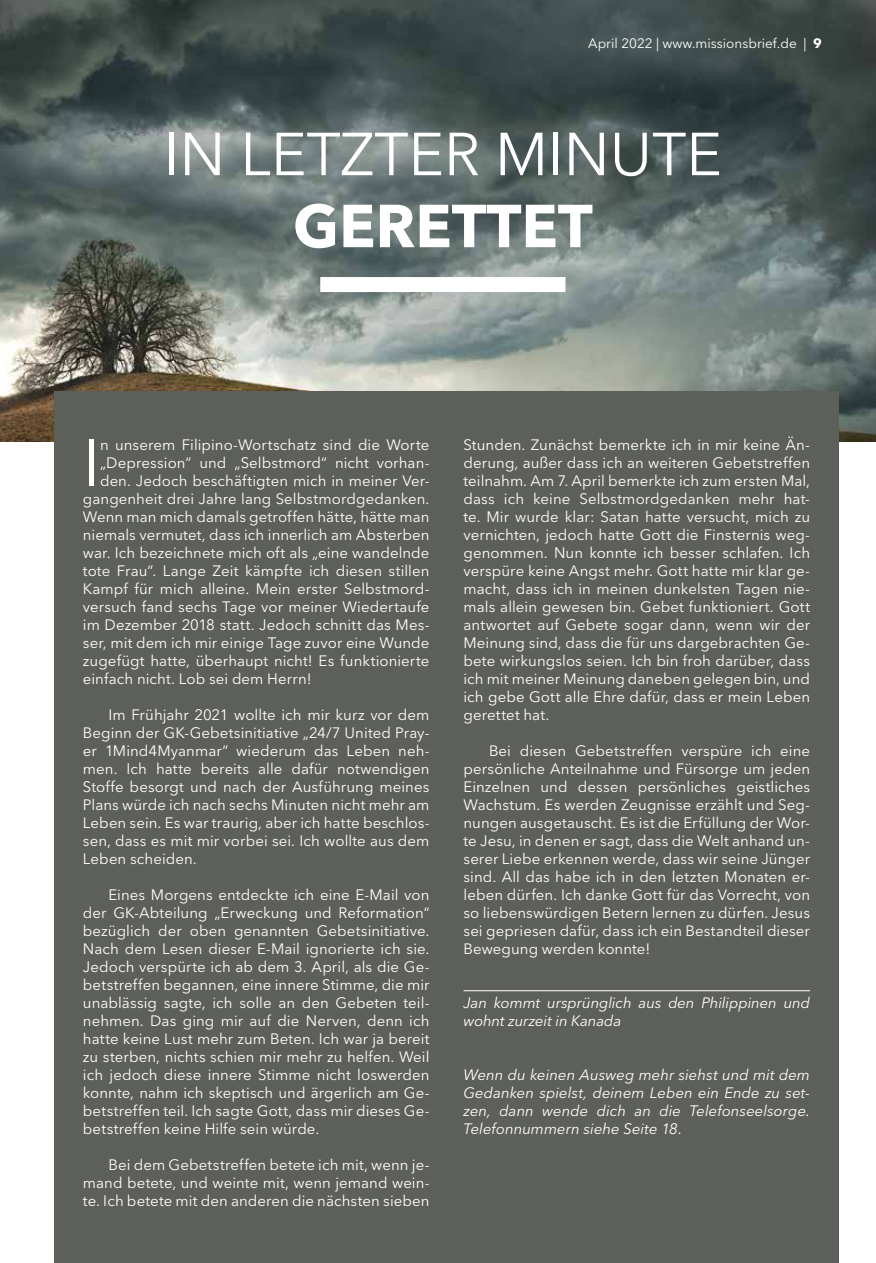
<style>
.page{position:relative;width:876px;height:1263px;background:#fff}
.page>*{position:absolute;margin:0;border:0;box-sizing:border-box;transform-origin:0 0}
.t1{font:65.85px "Avenir Next LT Pro";color:#fff}
.t2{font:60px "Avenir Next LT Pro";color:#fff}
.t3{font:700 60px "Avenir Next LT Pro";color:#fff}
.t4{font:15px/18px "Avenir Next LT Pro";letter-spacing:.005em;color:#fff;text-align:justify}
.t5{font:italic 15px/18px "Avenir Next LT Pro";letter-spacing:-.005em;color:#fff}
.t6{font:13.5px "Avenir Next LT Pro";color:#fff}
.s1{font-weight:700}
</style>
<div class="page">
<img style="left:0;top:0;width:876px;height:441px">
<div style="left:54px;top:391px;width:785px;height:872px;background:#5d5f5b"></div>
<hr style="left:463px;top:990px;width:347px;height:1px;background:#fff">
<div style="left:320px;top:277px;width:245px;height:15px;background:#fff"></div>
<p class="t6" style="left:588px;top:35px;width:235px">April 2022 | www.missionsbrief.de | <span class="s1">9</span></p>
<h2 class="t2" style="left:164px;top:118px;width:559px">IN LETZTER MINUTE</h2>
<h2 class="t3" style="left:293px;top:189px;width:301px">GERETTET</h2>
<h1 class="t1" style="left:83px;top:424px;width:19px">I</h1>
<p class="t4" style="left:100px;top:436px;width:331px">n unserem Filipino-Wortschatz sind die Worte</p>
<p class="t4" style="left:100px;top:454px;width:331px">„Depression“ und „Selbstmord“ nicht vorhan-</p>
<p class="t4" style="left:100px;top:472px;width:331px">den. Jedoch beschäftigten mich in meiner Ver-</p>
<p class="t4" style="left:83px;top:490px;width:348px">gangenheit drei Jahre lang Selbstmordgedanken.</p>
<p class="t4" style="left:83px;top:508px;width:348px">Wenn man mich damals getroffen hätte, hätte man</p>
<p class="t4" style="left:83px;top:526px;width:348px">niemals vermutet, dass ich innerlich am Absterben</p>
<p class="t4" style="left:83px;top:544px;width:348px">war. Ich bezeichnete mich oft als „eine wandelnde</p>
<p class="t4" style="left:83px;top:562px;width:348px">tote Frau“. Lange Zeit kämpfte ich diesen stillen</p>
<p class="t4" style="left:83px;top:580px;width:348px">Kampf für mich alleine. Mein erster Selbstmord-</p>
<p class="t4" style="left:83px;top:598px;width:348px">versuch fand sechs Tage vor meiner Wiedertaufe</p>
<p class="t4" style="left:83px;top:616px;width:348px">im Dezember 2018 statt. Jedoch schnitt das Mes-</p>
<p class="t4" style="left:83px;top:634px;width:348px">ser, mit dem ich mir einige Tage zuvor eine Wunde</p>
<p class="t4" style="left:83px;top:652px;width:348px">zugefügt hatte, überhaupt nicht! Es funktionierte</p>
<p class="t4" style="left:83px;top:670px;width:230px">einfach nicht. Lob sei dem Herrn!</p>
<p class="t4" style="left:83px;top:706px;width:348px;text-indent:26px">Im Frühjahr 2021 wollte ich mir kurz vor dem Beginn der GK-Gebetsinitiative „24/7 United Pray&shy;er 1Mind4Myanmar“ wiederum das Leben neh&shy;men. Ich hatte bereits alle dafür notwendigen Stoffe besorgt und nach der Ausführung meines Plans würde ich nach sechs Minuten nicht mehr am Leben sein. Es war traurig, aber ich hatte beschlos&shy;sen, dass es mit mir vorbei sei. Ich wollte aus dem Leben scheiden.</p>
<p class="t4" style="left:83px;top:886px;width:348px;text-indent:26px">Eines Morgens entdeckte ich eine E-Mail von der GK-Abteilung „Erweckung und Reformation“ bezüglich der oben genannten Gebetsinitiative.<br>Nach dem Lesen dieser E-Mail ignorierte ich sie.<br>Jedoch verspürte ich ab dem 3. April, als die Ge&shy;betstreffen begannen, eine innere Stimme, die mir unablässig sagte, ich solle an den Gebeten teil&shy;nehmen. Das ging mir auf die Nerven, denn ich hatte keine Lust mehr zum Beten. Ich war ja bereit zu sterben, nichts schien mir mehr zu helfen. Weil ich jedoch diese innere Stimme nicht loswerden konnte, nahm ich skeptisch und ärgerlich am Ge&shy;betstreffen teil. Ich sagte Gott, dass mir dieses Ge&shy;betstreffen keine Hilfe sein würde.</p>
<p class="t4" style="left:83px;top:1156px;width:348px;text-indent:25px">Bei dem Gebetstreffen betete ich mit, wenn je&shy;mand betete, und weinte mit, wenn jemand wein&shy;te. Ich betete mit den anderen die nächsten sieben</p>
<p class="t4" style="left:463px;top:436px;width:348px">Stunden. Zunächst bemerkte ich in mir keine Än&shy;derung, außer dass ich an weiteren Gebetstreffen teilnahm. Am 7. April bemerkte ich zum ersten Mal, dass ich keine Selbstmordgedanken mehr hat&shy;te. Mir wurde klar: Satan hatte versucht, mich zu vernichten, jedoch hatte Gott die Finsternis weg&shy;genommen. Nun konnte ich besser schlafen. Ich verspüre keine Angst mehr. Gott hatte mir klar ge&shy;macht, dass ich in meinen dunkelsten Tagen nie&shy;mals allein gewesen bin. Gebet funktioniert. Gott antwortet auf Gebete sogar dann, wenn wir der Meinung sind, dass die für uns dargebrachten Ge&shy;bete wirkungslos seien. Ich bin froh darüber, dass ich mit meiner Meinung daneben gelegen bin, und ich gebe Gott alle Ehre dafür, dass er mein Leben gerettet hat.</p>
<p class="t4" style="left:463px;top:742px;width:348px;text-indent:26px">Bei diesen Gebetstreffen verspüre ich eine persönliche Anteilnahme und Fürsorge um jeden Einzelnen und dessen persönliches geistliches Wachstum. Es werden Zeugnisse erzählt und Seg&shy;nungen ausgetauscht. Es ist die Erfüllung der Wor&shy;te Jesu, in denen er sagt, dass die Welt anhand un&shy;serer Liebe erkennen werde, dass wir seine Jünger sind. All das habe ich in den letzten Monaten er&shy;leben dürfen. Ich danke Gott für das Vorrecht, von so liebenswürdigen Betern lernen zu dürfen. Jesus sei gepriesen dafür, dass ich ein Bestandteil dieser Bewegung werden konnte!</p>
<p class="t5" style="left:463px;top:994px;width:348px">Jan kommt ursprünglich aus den Philippinen und wohnt zurzeit in Kanada</p>
<p class="t5" style="left:463px;top:1066px;width:348px;text-align:justify">Wenn du keinen Ausweg mehr siehst und mit dem Gedanken spielst, deinem Leben ein Ende zu set&shy;zen, dann wende dich an die Telefonseelsorge.<br>Telefonnummern siehe Seite 18.</p>
</div>
